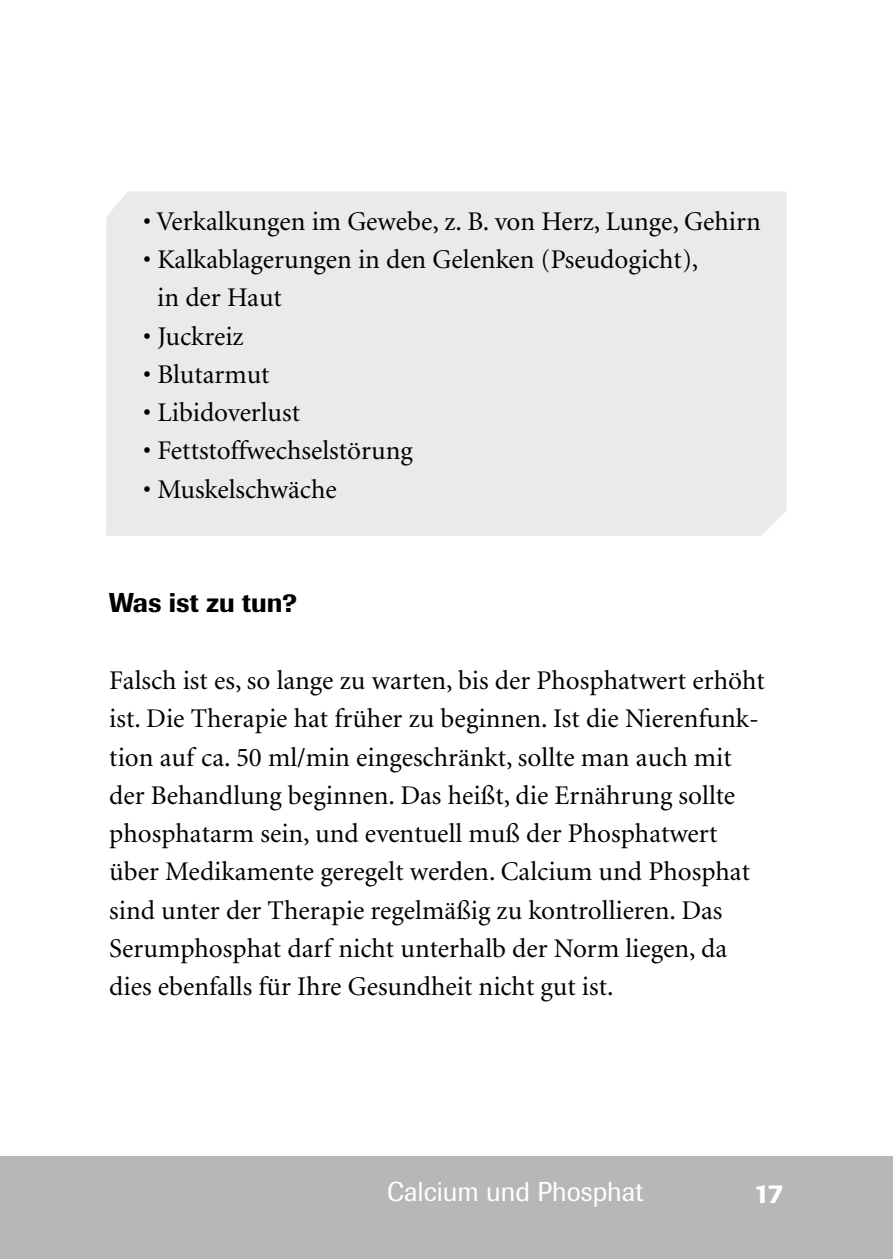
<style>
.page{position:relative;width:893px;height:1259px;background:#fff}
.page>*{position:absolute;margin:0;border:0;box-sizing:border-box;transform-origin:0 0}
.t1{font:27px/38.4px "Minion";color:#000}
.Pagi-Head{font:27px "Imago";color:#fff}
.SubHead1-Imago{font:500 27px "Imago";color:#000}
.t2{font:500 27px "Imago";color:#fff}
</style>
<div class="page">
<div style="left:0;top:1157px;width:893px;height:102px;background:#b7b7b7"></div>
<div style="left:106px;top:191px;width:681px;height:345px;background:#eaeaea"></div>
<p class="t1" style="left:143px;top:203px;width:619px">• Verkalkungen im Gewebe, z. B. von Herz, Lunge, Gehirn</p>
<p class="t1" style="left:143px;top:241px;width:557px">• Kalkablagerungen in den Gelenken (Pseudogicht),</p>
<p class="t1" style="left:157px;top:279px;width:126px">in der Haut</p>
<p class="t1" style="left:143px;top:318px;width:102px">• Juckreiz</p>
<p class="t1" style="left:143px;top:356px;width:128px">• Blutarmut</p>
<p class="t1" style="left:143px;top:394px;width:158px">• Libidoverlust</p>
<p class="t1" style="left:143px;top:432px;width:271px">• Fettstoffwechselstörung</p>
<p class="t1" style="left:143px;top:471px;width:195px">• Muskelschwäche</p>
<p class="SubHead1-Imago" style="left:109px;top:586px;width:189px">Was ist zu tun?</p>
<p class="t1" style="left:109px;top:662px;width:657px">Falsch ist es, so lange zu warten, bis der Phosphatwert erhöht ist. Die Therapie hat früher zu beginnen. Ist die Nierenfunk&shy;tion auf ca. 50 ml/min eingeschränkt, sollte man auch mit der Behandlung beginnen. Das heißt, die Ernährung sollte phosphatarm sein, und eventuell muß der Phosphatwert über Medikamente geregelt werden. Calcium und Phosphat sind unter der Therapie regelmäßig zu kontrollieren. Das Serumphosphat darf nicht unterhalb der Norm liegen, da dies ebenfalls für Ihre Gesundheit nicht gut ist.</p>
<p class="Pagi-Head" style="left:387px;top:1176px;width:258px">Calcium und Phosphat</p>
<p class="t2" style="left:754px;top:1175px;width:89px">17 17</p>
</div>
